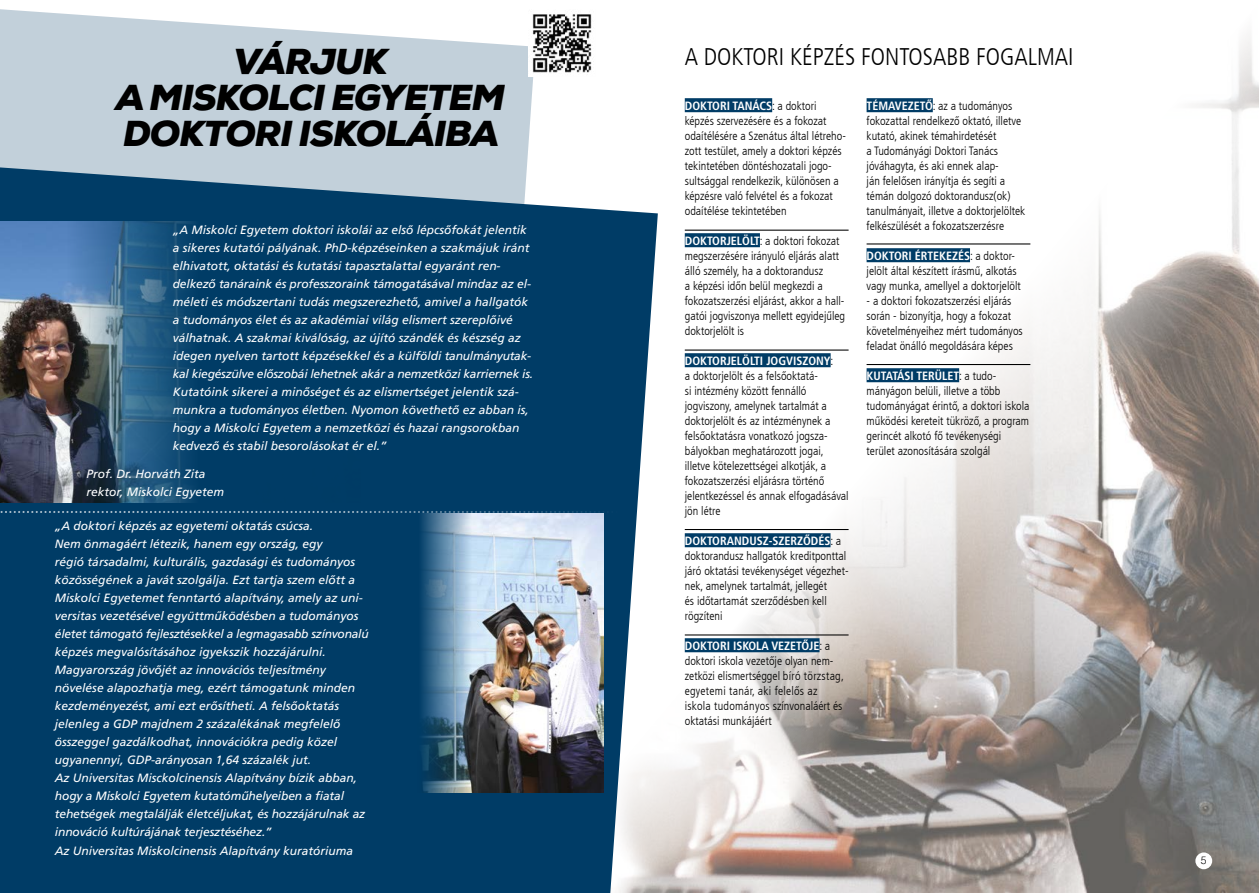
<style>
.page{position:relative;width:1259px;height:893px;background:#fff}
.page>*{position:absolute;margin:0;border:0;box-sizing:border-box;transform-origin:0 0}
.t1{font:italic 900 36px/36px "Nexa";letter-spacing:-.03em;color:#000;text-align:center}
.t2{font:300 condensed 24px "Frutiger LT Com";color:#000}
.t3{font:300 condensed 12px/15px "Frutiger LT Com";color:#000}
.t4{font:italic 12px/18px "Frutiger LT Com";color:#fff}
.t5{font:300 10.5px "H Helvetica";color:#000}
.s1{font-weight:700;color:#fff}
</style>
<div class="page">
<img style="left:658px;top:36px;width:601px;height:857px">
<svg style="left:0;top:9px;width:534px;height:158px;background:#c9d5de"></svg>
<svg style="left:0;top:167px;width:658px;height:726px;background:#174d73"></svg>
<div style="left:685px;top:98px;width:87px;height:14px;background:#003c66"></div>
<div style="left:685px;top:233px;width:75px;height:14px;background:#003c66"></div>
<div style="left:685px;top:353px;width:145px;height:14px;background:#003c66"></div>
<div style="left:685px;top:533px;width:145px;height:14px;background:#003c66"></div>
<div style="left:685px;top:638px;width:134px;height:14px;background:#003c66"></div>
<div style="left:866px;top:98px;width:66px;height:14px;background:#003c66"></div>
<div style="left:866px;top:248px;width:104px;height:14px;background:#003c66"></div>
<div style="left:866px;top:368px;width:93px;height:14px;background:#003c66"></div>
<img style="left:0;top:221px;width:361px;height:281px">
<hr style="left:685px;top:230px;width:163px;height:1px;background:#000">
<hr style="left:685px;top:350px;width:163px;height:1px;background:#000">
<hr style="left:685px;top:529px;width:163px;height:1px;background:#000">
<hr style="left:685px;top:634px;width:163px;height:1px;background:#000">
<hr style="left:866px;top:364px;width:164px;height:1px;background:#000">
<hr style="left:866px;top:243px;width:164px;height:1px;background:#000">
<svg style="left:0;top:511px;width:649px;height:2px"></svg>
<img style="left:417px;top:513px;width:187px;height:280px">
<div style="left:1195px;top:852px;width:17px;height:17px;background:#fff;border-radius:50%"></div>
<div style="left:528px;top:0;width:67px;height:77px;background:#fff"></div>
<img style="left:532px;top:14px;width:62px;height:59px">
<h1 class="t1" style="left:116px;top:43px;width:390px">VÁRJUK<br>A MISKOLCI EGYETEM<br>DOKTORI ISKOLÁIBA</h1>
<h2 class="t2" style="left:685px;top:43px;width:390px">A DOKTORI KÉPZÉS FONTOSABB FOGALMAI</h2>
<p class="t3" style="left:866px;top:98px;width:160px"><span class="s1">TÉMAVEZETŐ</span>: az a tudományos fokozattal rendelkező oktató, illetve kutató, akinek témahirdetését<br>a Tudományági Doktori Tanács jóváhagyta, és aki ennek alap-<br>ján felelősen irányítja és segíti a témán dolgozó doktorandusz(ok) tanulmányait, illetve a doktorjelöltek felkészülését a fokozatszerzésre</p>
<p class="t3" style="left:866px;top:248px;width:156px"><span class="s1">DOKTORI ÉRTEKEZÉS</span>: a doktor&shy;jelölt által készített írásmű, alkotás vagy munka, amellyel a doktorjelölt</p>
<p class="t3" style="left:866px;top:293px;width:158px">- a doktori fokozatszerzési eljárás során - bizonyítja, hogy a fokozat követelményeihez mért tudományos feladat önálló megoldására képes</p>
<p class="t3" style="left:866px;top:368px;width:164px"><span class="s1">KUTATÁSI TERÜLET</span>: a tudo&shy;mányágon belüli, illetve a több tudományágat érintő, a doktori iskola működési kereteit tükröző, a program gerincét alkotó fő tevékenységi terület azonosítására szolgál</p>
<p class="t3" style="left:685px;top:98px;width:163px"><span class="s1">DOKTORI TANÁCS</span>: a doktori képzés szervezésére és a fokozat odaítélésére a Szenátus által létreho&shy;zott testület, amely a doktori képzés tekintetében döntéshozatali jogo&shy;sultsággal rendelkezik, különösen a képzésre való felvétel és a fokozat odaítélése tekintetében</p>
<p class="t3" style="left:685px;top:233px;width:162px"><span class="s1">DOKTORJELÖLT</span>: a doktori fokozat megszerzésére irányuló eljárás alatt álló személy, ha a doktorandusz<br>a képzési időn belül megkezdi a fokozatszerzési eljárást, akkor a hall&shy;gatói jogviszonya mellett egyidejűleg doktorjelölt is</p>
<p class="t3" style="left:685px;top:353px;width:165px"><span class="s1">DOKTORJELÖLTI JOGVISZONY</span>:<br>a doktorjelölt és a felsőoktatá-<br>si intézmény között fennálló jogviszony, amelynek tartalmát a doktorjelölt és az intézménynek a felsőoktatásra vonatkozó jogsza&shy;bályokban meghatározott jogai, illetve kötelezettségei alkotják, a fokozatszerzési eljárásra történő jelentkezéssel és annak elfogadásával jön létre</p>
<p class="t3" style="left:685px;top:533px;width:165px"><span class="s1">DOKTORANDUSZ-SZERZŐDÉS</span>: a doktorandusz hallgatók kreditponttal járó oktatási tevékenységet végezhet&shy;nek, amelynek tartalmát, jellegét<br>és időtartamát szerződésben kell rögzíteni</p>
<p class="t3" style="left:685px;top:638px;width:161px"><span class="s1">DOKTORI ISKOLA VEZETŐJE</span>: a doktori iskola vezetője olyan nem&shy;zetközi elismertséggel bíró törzstag, egyetemi tanár, aki felelős az iskola tudományos színvonaláért és oktatási munkájáért</p>
<p class="t4" style="left:173px;top:221px;width:362px">„A Miskolci Egyetem doktori iskolái az első lépcsőfokát jelentik a sikeres kutatói pályának. PhD-képzéseinken a szakmájuk iránt elhivatott, oktatási és kutatási tapasztalattal egyaránt ren&shy;delkező tanáraink és professzoraink támogatásával mindaz az el&shy;méleti és módszertani tudás megszerezhető, amivel a hallgatók a tudományos élet és az akadémiai világ elismert szereplőivé válhatnak. A szakmai kiválóság, az újító szándék és készség az idegen nyelven tartott képzésekkel és a külföldi tanulmányutak&shy;kal kiegészülve előszobái lehetnek akár a nemzetközi karriernek is.<br>Kutatóink sikerei a minőséget és az elismertséget jelentik szá&shy;munkra a tudományos életben. Nyomon követhető ez abban is, hogy a Miskolci Egyetem a nemzetközi és hazai rangsorokban kedvező és stabil besorolásokat ér el.”</p>
<p class="t4" style="left:86px;top:465px;width:139px">Prof. Dr. Horváth Zita rektor, Miskolci Egyetem</p>
<p class="t4" style="left:55px;top:517px;width:315px">„A doktori képzés az egyetemi oktatás csúcsa.<br>Nem önmagáért létezik, hanem egy ország, egy<br>régió társadalmi, kulturális, gazdasági és tudományos közösségének a javát szolgálja. Ezt tartja szem előtt a Miskolci Egyetemet fenntartó alapítvány, amely az uni&shy;versitas vezetésével együttműködésben a tudományos életet támogató fejlesztésekkel a legmagasabb színvonalú képzés megvalósításához igyekszik hozzájárulni.<br>Magyarország jövőjét az innovációs teljesítmény növelése alapozhatja meg, ezért támogatunk minden kezdeményezést, ami ezt erősítheti. A felsőoktatás jelenleg a GDP majdnem 2 százalékának megfelelő összeggel gazdálkodhat, innovációkra pedig közel ugyanennyi, GDP-arányosan 1,64 százalék jut.<br>Az Universitas Misckolcinensis Alapítvány bízik abban, hogy a Miskolci Egyetem kutatóműhelyeiben a fiatal tehetségek megtalálják életcéljukat, és hozzájárulnak az innováció kultúrájának terjesztéséhez.”</p>
<p class="t4" style="left:55px;top:842px;width:300px">Az Universitas Miskolcinensis Alapítvány kuratóriuma</p>
<p class="t5" style="left:1200px;top:854px;width:7px">5</p>
</div>
